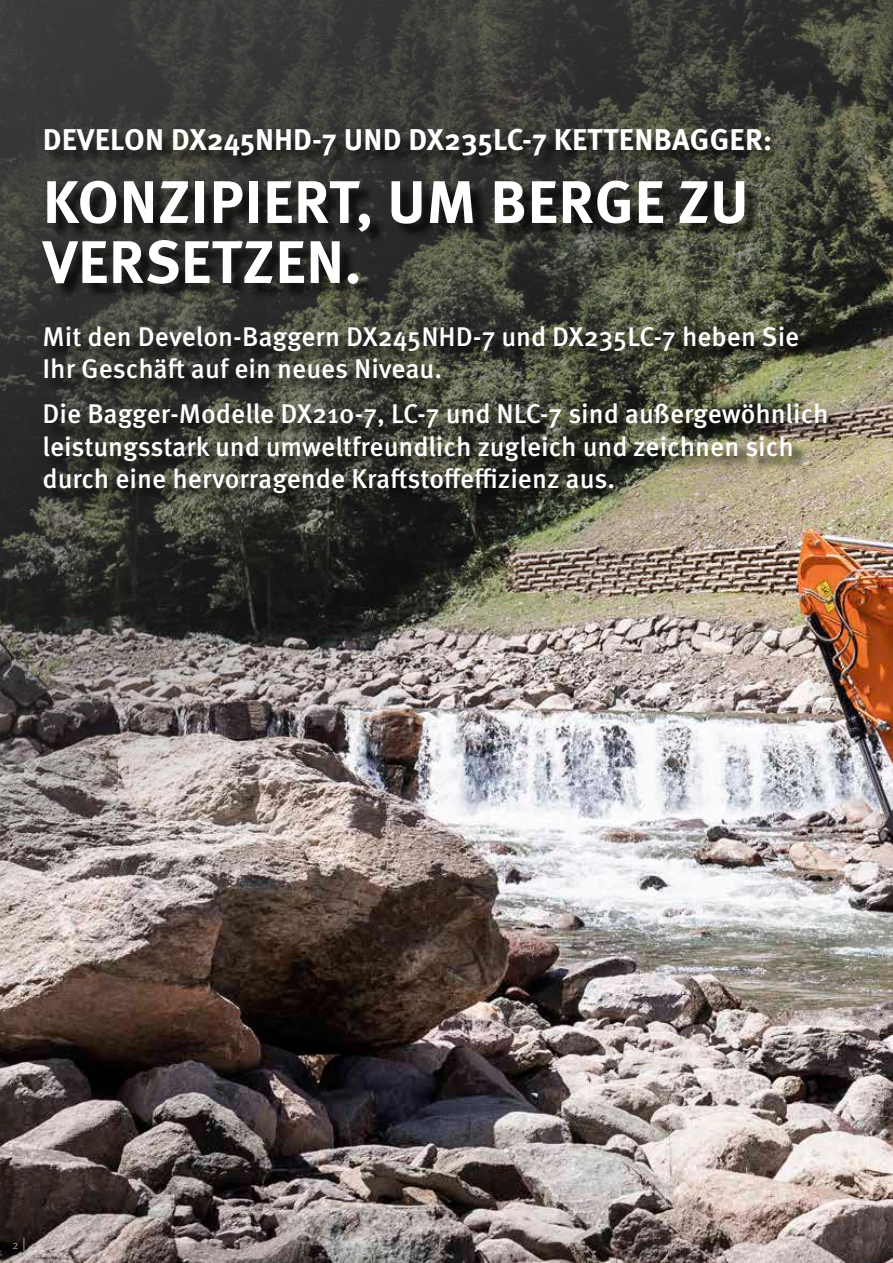
<style>
.page{position:relative;width:893px;height:1263px;background:#fff}
.page>*{position:absolute;margin:0;border:0;box-sizing:border-box;transform-origin:0 0}
.t1{font:700 60px/60px "Meta Pro";letter-spacing:.01em;color:#fff}
.t2{font:700 30px "Meta Pro";letter-spacing:.01em;color:#fff}
.t3{font:500 27px/32.4px "Meta Pro";color:#fff}
.t4{font:12px "Meta Pro Norm";color:#979296}
.s1{font-size:15px}
</style>
<div class="page">
<img style="left:0;top:1021px;width:893px;height:242px">
<img style="left:0;top:0;width:893px;height:1021px">
<div style="left:44px;top:131px;width:741px;height:169px;background:#000;opacity:.75"></div>
<div style="left:46px;top:329px;width:796px;height:180px;background:#000;opacity:.75"></div>
<p class="t2" style="left:43px;top:116px;width:731px">DEVELON DX245NHD-7 UND DX235LC-7 KETTENBAGGER:</p>
<h1 class="t1" style="left:43px;top:168px;width:707px">KONZIPIERT, UM BERGE ZU<br>VERSETZEN.</h1>
<p class="t3" style="left:43px;top:319px;width:758px">Mit den Develon-Baggern DX245NHD-7 und DX235LC-7 heben Sie<br>Ihr Geschäft auf ein neues Niveau.</p>
<p class="t3" style="left:43px;top:396px;width:788px">Die Bagger-Modelle DX210-7, LC-7 und NLC-7 sind außergewöhnlich leistungsstark und umweltfreundlich zugleich und zeichnen sich durch eine hervorragende Kraftstoffeffizienz aus.</p>
<p class="t4" style="left:12px;top:1235px;width:15px">2 <span class="s1">|</span></p>
</div>
